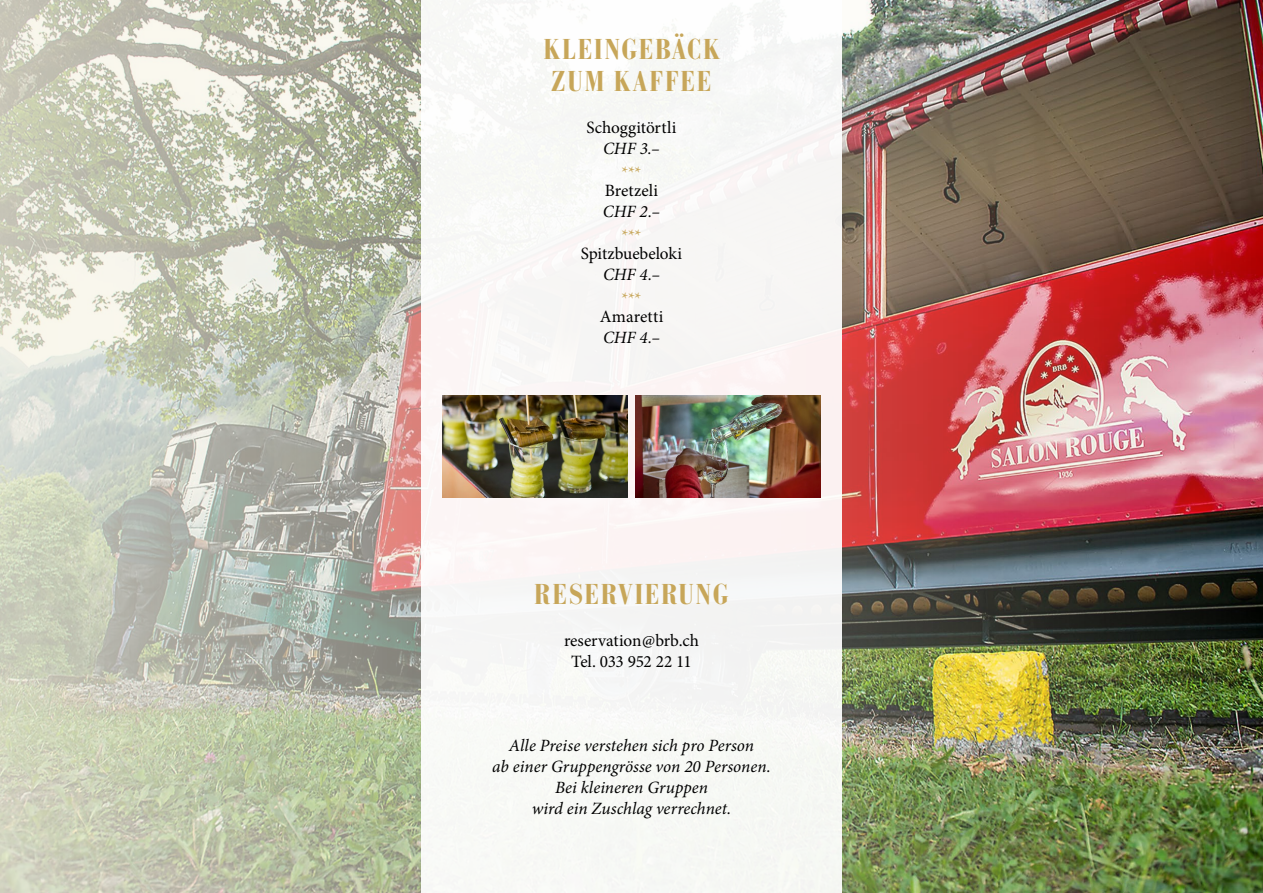
<style>
.page{position:relative;width:1263px;height:893px;background:#fff}
.page>*{position:absolute;margin:0;border:0;box-sizing:border-box;transform-origin:0 0}
.t1{font:700 condensed 28.5px/31.5px "Bauer Bodoni Std";letter-spacing:.05em;color:#c7a659}
.t2{font:italic 17.25px/21px "Minion Pro";color:#000;text-align:center}
.t3{font:17.25px/21px "Minion Pro";letter-spacing:-.005em;color:#000;text-align:center}
.t4{font:17.25px "Minion Pro";color:#c7a659}
.t5{font:17.25px "Minion Pro";letter-spacing:.02em;color:#000}
</style>
<div class="page">
<img style="left:0;top:0;width:1263px;height:893px">
<div style="left:421px;top:0;width:421px;height:893px;background:#f8f7f5"></div>
<img style="left:442px;top:395px;width:185px;height:102px">
<img style="left:636px;top:395px;width:185px;height:102px">
<h1 class="t1" style="left:543px;top:34px;width:178px">KLEINGEBÄCK<br>ZUM KAFFEE</h1>
<p class="t3" style="left:587px;top:117px;width:91px">Schoggitörtli</p>
<p class="t2" style="left:603px;top:138px;width:58px">CHF 3.–</p>
<p class="t4" style="left:621px;top:161px;width:22px">***</p>
<p class="t3" style="left:605px;top:180px;width:55px">Bretzeli</p>
<p class="t2" style="left:603px;top:201px;width:59px">CHF 2.–</p>
<p class="t4" style="left:621px;top:224px;width:22px">***</p>
<p class="t3" style="left:581px;top:243px;width:103px">Spitzbuebeloki</p>
<p class="t2" style="left:603px;top:264px;width:59px">CHF 4.–</p>
<p class="t4" style="left:621px;top:287px;width:22px">***</p>
<p class="t5" style="left:600px;top:305px;width:65px">Amaretti</p>
<p class="t2" style="left:603px;top:327px;width:59px">CHF 4.–</p>
<h1 class="t1" style="left:534px;top:578px;width:196px">RESERVIERUNG</h1>
<p class="t3" style="left:564px;top:630px;width:136px">reservation@brb.ch<br>Tel. 033 952 22 11</p>
<p class="t2" style="left:492px;top:734px;width:280px">Alle Preise verstehen sich pro Person<br>ab einer Gruppengrösse von 20 Personen.<br>Bei kleineren Gruppen<br>wird ein Zuschlag verrechnet.</p>
</div>
